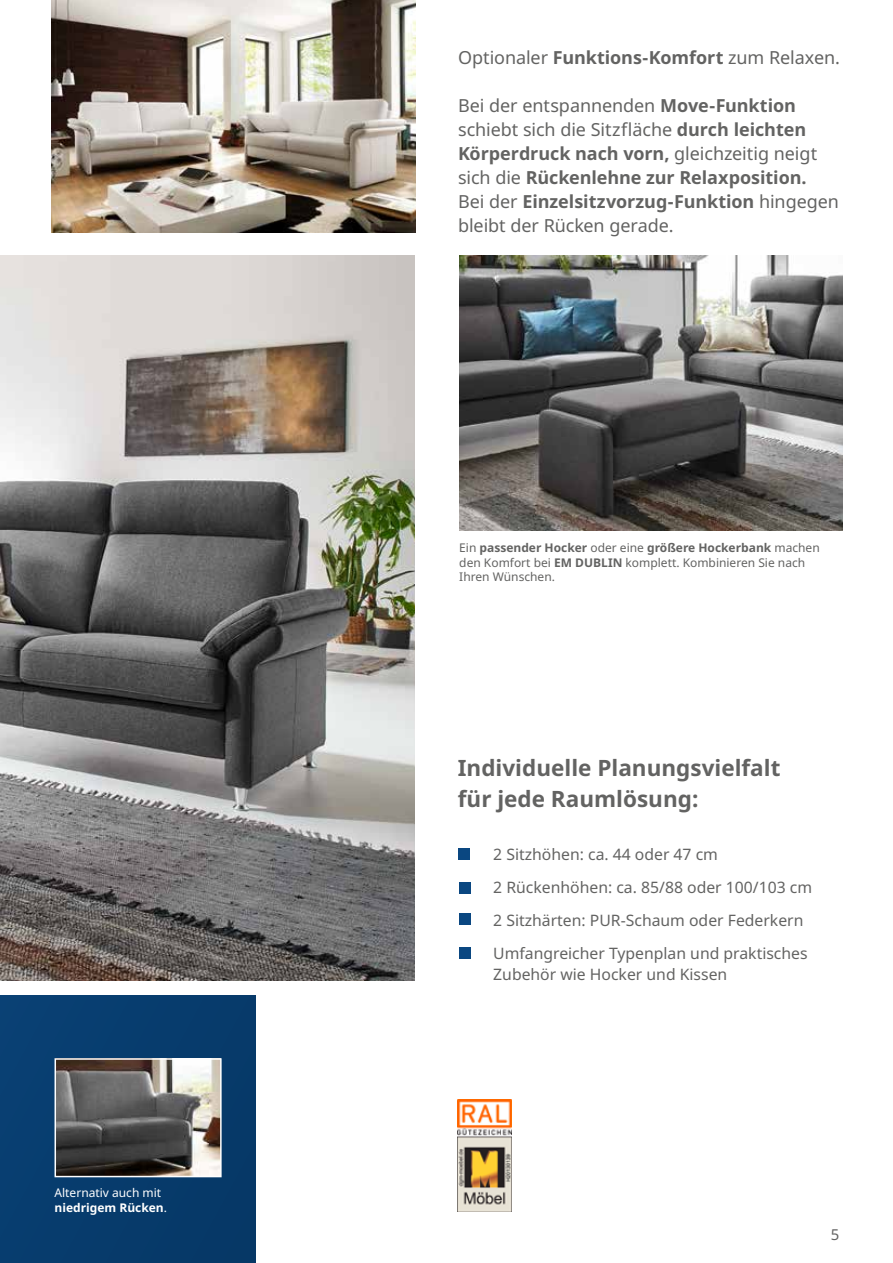
<style>
.page{position:relative;width:893px;height:1263px;background:#fff}
.page>*{position:absolute;margin:0;border:0;box-sizing:border-box;transform-origin:0 0}
.t1{font:700 22.5px/31.5px "Noto Sans";color:#636362}
.t2{font:18px/24px "Noto Sans";letter-spacing:-.005em;color:#636362}
.t3{font:15.75px/33px "Noto Sans";color:#636362}
.t4{font:15px "Noto Sans";color:#636362}
.t5{font:12px/14.4px "Noto Sans";color:#636362}
.t6{font:12px/14.4px "Noto Sans";color:#fff}
.s1{font-weight:700}
</style>
<div class="page">
<img style="left:0;top:255px;width:415px;height:725px">
<img style="left:459px;top:255px;width:384px;height:275px">
<img style="left:458px;top:1100px;width:53px;height:112px">
<div style="left:459px;top:848px;width:11px;height:11px;background:#0a4781"></div>
<div style="left:459px;top:883px;width:11px;height:11px;background:#0a4781"></div>
<div style="left:459px;top:914px;width:11px;height:11px;background:#0a4781"></div>
<div style="left:459px;top:947px;width:11px;height:11px;background:#0a4781"></div>
<div style="left:0;top:996px;width:255px;height:267px;background:#073c6d"></div>
<img style="left:58px;top:1061px;width:161px;height:113px">
<div style="left:55px;top:1058px;width:167px;height:119px;border:2px solid #fff"></div>
<img style="left:51px;top:0;width:364px;height:232px">
<p class="t6" style="left:55px;top:1186px;width:114px">Alternativ auch mit <span class="s1">niedrigem Rücken</span>.</p>
<p class="t2" style="left:458px;top:46px;width:384px">Optionaler <span class="s1">Funktions-Komfort</span> zum Relaxen.</p>
<p class="t2" style="left:458px;top:94px;width:383px">Bei der entspannenden <span class="s1">Move-Funktion </span>schiebt sich die Sitzfläche <span class="s1">durch leichten Körperdruck nach vorn,</span> gleichzeitig neigt sich die <span class="s1">Rückenlehne zur Relaxposition.<br></span>Bei der <span class="s1">Einzelsitzvorzug-Funktion</span> hingegen bleibt der Rücken gerade.</p>
<p class="t5" style="left:459px;top:541px;width:362px">Ein <span class="s1">passender Hocker</span> oder eine <span class="s1">größere Hockerbank</span> machen den Komfort bei <span class="s1">EM DUBLIN</span> komplett. Kombinieren Sie nach<br>Ihren Wünschen.</p>
<p class="t1" style="left:458px;top:752px;width:324px">Individuelle Planungsvielfalt für jede Raumlösung:</p>
<p class="t3" style="left:493px;top:838px;width:320px">2 Sitzhöhen: ca. 44 oder 47 cm<br>2 Rückenhöhen: ca. 85/88 oder 100/103 cm 2 Sitzhärten: PUR-Schaum oder Federkern Umfangreicher Typenplan und praktisches</p>
<p class="t3" style="left:493px;top:958px;width:236px">Zubehör wie Hocker und Kissen</p>
<p class="t4" style="left:831px;top:1224px;width:10px">5</p>
</div>
